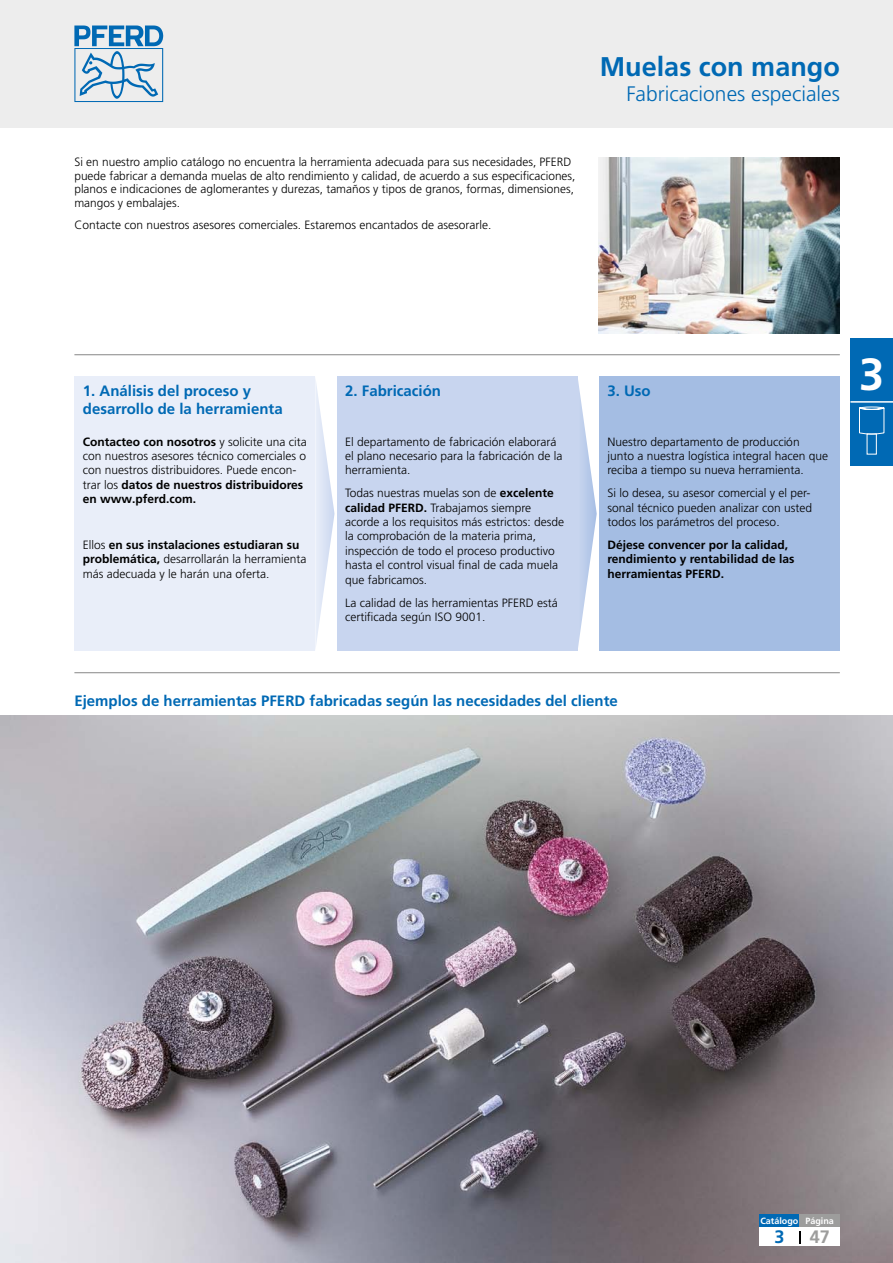
<style>
.page{position:relative;width:893px;height:1263px;background:#fff}
.page>*{position:absolute;margin:0;border:0;box-sizing:border-box;transform-origin:0 0}
.t1{font:700 45px "Frutiger LT Pro";color:#fff}
.t2{font:700 27px "Frutiger LT Pro";color:#0069b4}
.t3{font:300 21px "Frutiger LT Pro";color:#0069b4}
.t4{font:700 18px "Frutiger LT Pro";color:#9d9d9c}
.t5{font:700 18px "Frutiger LT Pro";color:#0069b4}
.t6{font:700 15px/18px "Frutiger LT Pro";color:#0069b4}
.t7{font:300 12px/14.4px "Frutiger LT Pro";color:#000}
.t8{font:700 12px/14.4px "Frutiger LT Pro";color:#000}
.t9{font:700 9px "Frutiger LT Pro";color:#fff}
.s1{font-weight:700}
</style>
<div class="page">
<div style="left:0;top:0;width:893px;height:128px;background:#ededed"></div>
<svg style="left:74px;top:26px;width:89px;height:76px"></svg>
<img style="left:0;top:716px;width:893px;height:547px">
<svg style="left:315px;top:380px;width:19px;height:268px"></svg>
<div style="left:337px;top:376px;width:241px;height:275px;background:#c8d5ef"></div>
<svg style="left:578px;top:381px;width:19px;height:266px"></svg>
<div style="left:74px;top:376px;width:241px;height:275px;background:#e9eef9"></div>
<div style="left:599px;top:376px;width:241px;height:275px;background:#a4bde3"></div>
<hr style="left:74px;top:354px;width:766px;height:1px;background:#878787">
<hr style="left:74px;top:672px;width:766px;height:1px;background:#878787">
<img style="left:599px;top:157px;width:241px;height:176px">
<div style="left:759px;top:1225px;width:81px;height:21px;background:#fff"></div>
<svg style="left:799px;top:1231px;width:1px;height:12px"></svg>
<div style="left:850px;top:338px;width:43px;height:128px;background:#0069b4"></div>
<hr style="left:850px;top:401px;width:43px;height:2px;background:#fff">
<svg style="left:859px;top:407px;width:25px;height:47px"></svg>
<div style="left:759px;top:1214px;width:40px;height:13px;background:#0069b4"></div>
<div style="left:799px;top:1214px;width:41px;height:13px;background:#9d9d9c"></div>
<p class="t7" style="left:74px;top:156px;width:503px;line-height:13.5px">Si en nuestro amplio catálogo no encuentra la herramienta adecuada para sus necesidades, PFERD puede fabricar a demanda muelas de alto rendimiento y calidad, de acuerdo a sus especificaciones, planos e indicaciones de aglomerantes y durezas, tamaños y tipos de granos, formas, dimensiones, mangos y embalajes.</p>
<p class="t7" style="left:74px;top:218px;width:419px">Contacte con nuestros asesores comerciales. Estaremos encantados de asesorarle.</p>
<h2 class="t2" style="left:600px;top:50px;width:242px">Muelas con mango</h2>
<h3 class="t3" style="left:626px;top:81px;width:215px">Fabricaciones especiales</h3>
<p class="t6" style="left:83px;top:382px;width:201px">1. Análisis del proceso y desarrollo de la herramienta</p>
<p class="t7" style="left:83px;top:434px;width:225px"><span class="s1">Contacteo con nosotros</span> y solicite una cita con nuestros asesores técnico comerciales o con nuestros distribuidores. Puede encon&shy;trar los <span class="s1">datos de nuestros distribuidores en www.pferd.com.</span></p>
<p class="t7" style="left:83px;top:538px;width:225px">Ellos <span class="s1">en sus instalaciones estudiaran su problemática,</span> desarrollarán la herramienta más adecuada y le harán una oferta.</p>
<p class="t6" style="left:345px;top:382px;width:97px">2. Fabricación</p>
<p class="t7" style="left:345px;top:434px;width:219px">El departamento de fabricación elaborará el plano necesario para la fabricación de la herramienta.</p>
<p class="t7" style="left:345px;top:486px;width:220px">Todas nuestras muelas son de <span class="s1">excelente calidad PFERD.</span> Trabajamos siempre acorde a los requisitos más estrictos: desde la comprobación de la materia prima, inspección de todo el proceso productivo hasta el control visual final de cada muela que fabricamos.</p>
<p class="t7" style="left:345px;top:595px;width:214px">La calidad de las herramientas PFERD está certificada según ISO 9001.</p>
<p class="t6" style="left:607px;top:382px;width:45px">3. Uso</p>
<p class="t7" style="left:607px;top:434px;width:222px">Nuestro departamento de producción junto a nuestra logística integral hacen que reciba a tiempo su nueva herramienta.</p>
<p class="t7" style="left:607px;top:486px;width:206px">Si lo desea, su asesor comercial y el per&shy;sonal técnico pueden analizar con usted todos los parámetros del proceso.</p>
<p class="t8" style="left:607px;top:538px;width:188px">Déjese convencer por la calidad, rendimiento y rentabilidad de las herramientas PFERD.</p>
<p class="t6" style="left:74px;top:691px;width:545px">Ejemplos de herramientas PFERD fabricadas según las necesidades del cliente</p>
<h1 class="t1" style="left:859px;top:348px;width:27px">3</h1>
<p class="t9" style="left:760px;top:1216px;width:75px">Catálogo Página</p>
<h3 class="t5" style="left:774px;top:1226px;width:12px">3</h3>
<h3 class="t4" style="left:810px;top:1226px;width:22px">47</h3>
</div>
